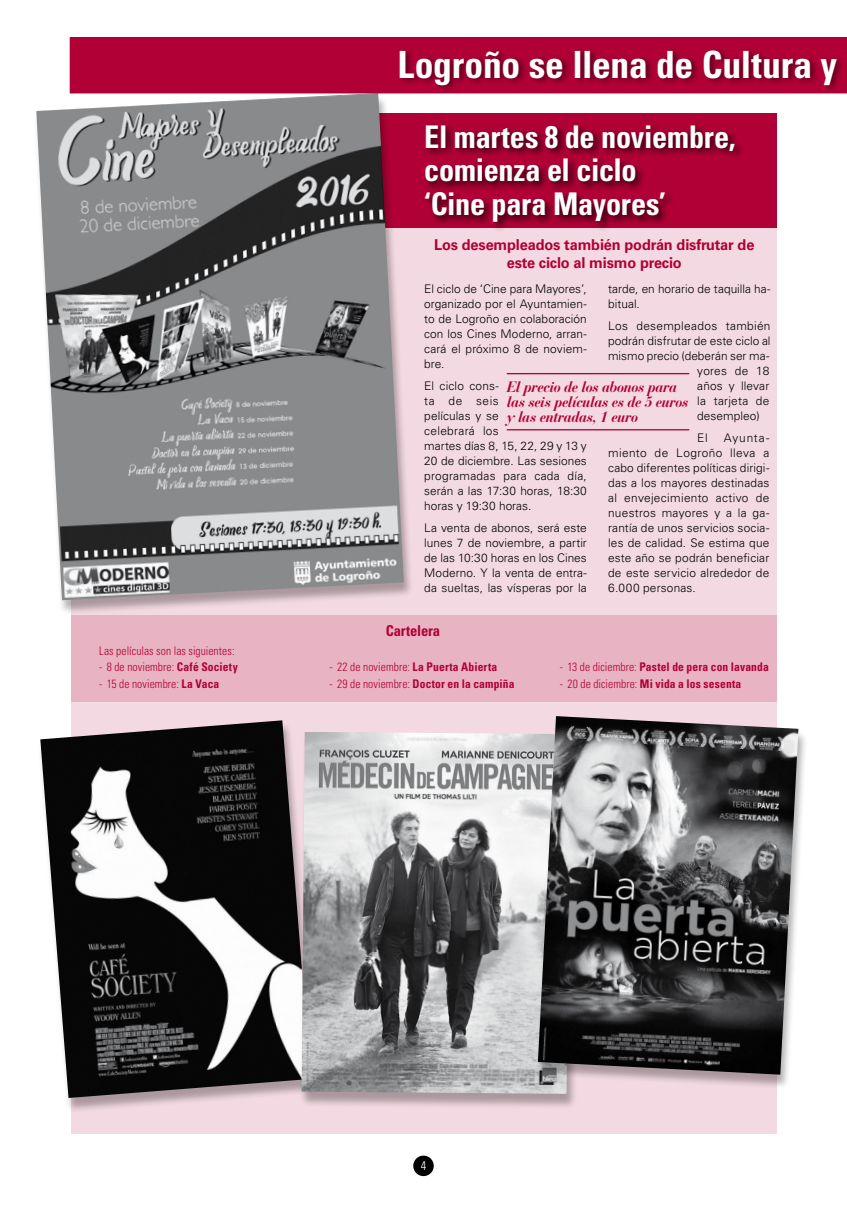
<style>
.page{position:relative;width:847px;height:1205px;background:#fff}
.page>*{position:absolute;margin:0;border:0;box-sizing:border-box;transform-origin:0 0}
.t1{font:700 condensed 37.5px "Univers LT Std";letter-spacing:-.005em;color:#fff}
.t2{font:700 condensed 31.25px/33.8px "Univers LT Std";letter-spacing:-.01em;color:#fff}
.t3{font:italic 700 15px/15px "Bauer Bodoni Std";letter-spacing:-.035em;color:#b10035}
.t4{font:700 15px/17.5px "Univers LT Std";letter-spacing:-.01em;color:#b10035;text-align:center}
.t5{font:700 condensed 15px "Univers LT Std";letter-spacing:-.005em;color:#b10035}
.t6{font:300 condensed 12.5px "Univers LT Std";color:#fff}
.t7{font:300 11.88px/15px "Univers LT Std";letter-spacing:.005em;color:#000;text-align:justify}
.t8{font:300 condensed 11.88px "Univers LT Std";letter-spacing:.005em;color:#b10035}
.t9{font:700 condensed 11.88px "Univers LT Std";letter-spacing:.01em;color:#b10035}
.t10{font:300 11.88px "Univers LT Std";letter-spacing:.025em;color:#000}
.s1{font-weight:700}
.s2{font-weight:300}
</style>
<div class="page">
<div style="left:71px;top:221px;width:705px;height:913px;background:#f3d9e1"></div>
<div style="left:71px;top:615px;width:705px;height:87px;background:#e8b3c2"></div>
<div style="left:71px;top:113px;width:705px;height:115px;background:#b10035"></div>
<div style="left:33px;top:95px;width:381px;height:521px;background:#000;opacity:.3"></div>
<img style="left:36px;top:93px;width:368px;height:507px">
<div style="left:422px;top:122px;width:323px;height:110px;background:#000;opacity:.75"></div>
<div style="left:70px;top:37px;width:777px;height:56px;background:#b10035"></div>
<div style="left:397px;top:47px;width:450px;height:47px;background:#000;opacity:.5"></div>
<hr style="left:507px;top:373px;width:182px;height:1px;background:#b10035">
<hr style="left:507px;top:429px;width:182px;height:1px;background:#b10035">
<div style="left:37px;top:723px;width:283px;height:390px;background:#000;opacity:.3"></div>
<img style="left:40px;top:720px;width:270px;height:378px">
<div style="left:298px;top:734px;width:282px;height:375px;background:#000;opacity:.3"></div>
<img style="left:302px;top:732px;width:268px;height:362px">
<div style="left:535px;top:718px;width:274px;height:372px;background:#000;opacity:.3"></div>
<img style="left:538px;top:716px;width:260px;height:358px">
<div style="left:413px;top:1155px;width:21px;height:21px;background:#000;border-radius:50%"></div>
<p class="t8" style="left:99px;top:643px;width:137px">Las películas son las siguientes:</p>
<p class="t8" style="left:99px;top:660px;width:140px">- 8 de noviembre: <span class="s1">Café Society</span></p>
<p class="t8" style="left:99px;top:676px;width:122px">- 15 de noviembre: <span class="s1">La Vaca</span></p>
<h1 class="t1" style="left:397px;top:42px;width:441px">Logroño se llena de Cultura y</h1>
<h2 class="t2" style="left:424px;top:119px;width:313px">El martes 8 de noviembre, comienza el ciclo<br>‘Cine para Mayores’</h2>
<p class="t4" style="left:434px;top:236px;width:322px">Los desempleados también podrán disfrutar de este ciclo al mismo precio</p>
<p class="t7" style="left:424px;top:281px;width:164px">El ciclo de ‘Cine para Mayores’, organizado por el Ayuntamien&shy;to de Logroño en colaboración con los Cines Moderno, arran&shy;cará el próximo 8 de noviem&shy;bre.</p>
<p class="t7" style="left:424px;top:378px;width:164px;text-align:left">El ciclo cons-<br>ta de seis<br>películas y se<br>celebrará los<br>martes días 8, 15, 22, 29 y 13 y<br>20 de diciembre. Las sesiones programadas para cada día, serán a las 17:30 horas, 18:30 horas y 19:30 horas.</p>
<p class="t7" style="left:424px;top:520px;width:164px">La venta de abonos, será este lunes 7 de noviembre, a partir de las 10:30 horas en los Cines Moderno. Y la venta de entra&shy;da sueltas, las vísperas por la</p>
<p class="t7" style="left:608px;top:281px;width:164px">tarde, en horario de taquilla ha&shy;bitual.</p>
<p class="t10" style="left:608px;top:319px;width:164px">Los desempleados también</p>
<p class="t7" style="left:608px;top:333px;width:164px">podrán disfrutar de este ciclo al</p>
<p class="t7" style="left:608px;top:348px;width:163px">mismo precio (deberán ser ma-</p>
<p class="t7" style="left:697px;top:363px;width:74px">yores de 18</p>
<p class="t7" style="left:697px;top:378px;width:74px">años y llevar</p>
<p class="t10" style="left:697px;top:394px;width:74px">la tarjeta de</p>
<p class="t7" style="left:697px;top:408px;width:64px">desempleo)</p>
<p class="t7" style="left:697px;top:430px;width:12px">El</p>
<p class="t3" style="left:507px;top:379px;width:183px">El precio de los abonos para las seis películas es de 5 euros y las entradas, 1 euro</p>
<p class="t7" style="left:608px;top:430px;width:163px;text-indent:116px">Ayunta&shy;miento de Logroño lleva a cabo diferentes políticas dirigi&shy;das a los mayores destinadas al envejecimiento activo de nuestros mayores y a la ga&shy;rantía de unos servicios socia&shy;les de calidad. Se estima que este año se podrán beneficiar de este servicio alrededor de 6.000 personas.</p>
<p class="t5" style="left:386px;top:621px;width:56px">Cartelera</p>
<p class="t8" style="left:330px;top:660px;width:169px">- 22 de noviembre: <span class="s1">La Puerta Abierta</span></p>
<p class="t9" style="left:330px;top:676px;width:186px"><span class="s2">- 29 de noviembre:</span> Doctor en la campiña</p>
<p class="t9" style="left:560px;top:660px;width:210px"><span class="s2">- 13 de diciembre:</span> Pastel de pera con lavanda</p>
<p class="t9" style="left:560px;top:676px;width:183px"><span class="s2">- 20 de diciembre:</span> Mi vida a los sesenta</p>
<p class="t6" style="left:421px;top:1158px;width:7px">4</p>
</div>
